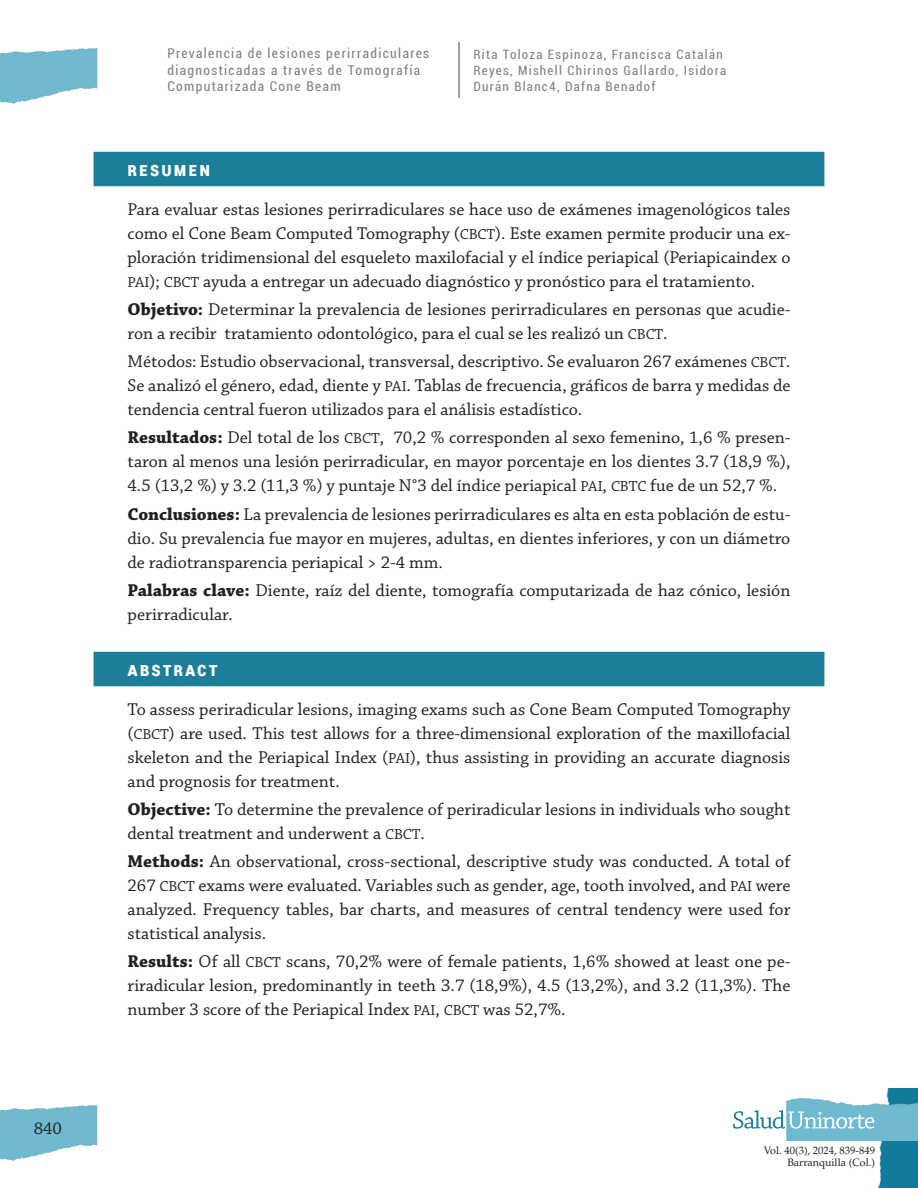
<style>
.page{position:relative;width:918px;height:1188px;background:#fff}
.page>*{position:absolute;margin:0;border:0;box-sizing:border-box;transform-origin:0 0}
.Titulo_resumen_azul{font:700 19.5px "Roboto Condensed";letter-spacing:.1em;color:#fff}
.Resumen{font:18px/24px "Chaparral Pro";color:#231f20;text-align:justify}
.Palabra_clave{font:18px/24px "Chaparral Pro";color:#231f20}
.t1{font:condensed 13.5px/16.5px "Roboto";letter-spacing:.1em;color:#808285}
.t2{font:condensed 12.9px/15.9px "Roboto";letter-spacing:.1em;color:#808285}
.t3{font:10.65px/12.8px "Palatino LT Std";color:#231f20;text-align:right}
.s1{font-size:15.3px}
.s2{font-weight:700}
</style>
<div class="page">
<img style="left:0;top:48px;width:98px;height:56px">
<img style="left:0;top:1105px;width:98px;height:56px">
<img style="left:878px;top:1088px;width:40px;height:100px">
<img style="left:787px;top:1097px;width:131px;height:44px">
<svg style="left:733px;top:1110px;width:141px;height:19px"></svg>
<hr style="left:458px;top:42px;width:2px;height:56px;background:#808285">
<div style="left:94px;top:152px;width:730px;height:34px;background:#1d7e98"></div>
<div style="left:94px;top:652px;width:730px;height:34px;background:#1d7e98"></div>
<p class="Resumen" style="left:34px;top:1117px;width:30px">840</p>
<p class="t1" style="left:167px;top:45px;width:263px">Prevalencia de lesiones perirradiculares diagnosticadas a través de Tomografía<br>Computarizada Cone Beam</p>
<p class="t2" style="left:474px;top:46px;width:254px">Rita Toloza Espinoza, Francisca Catalán<br>Reyes, Mishell Chirinos Gallardo, Isidora<br>Durán Blanc4, Dafna Benadof</p>
<p class="Titulo_resumen_azul" style="left:128px;top:155px;width:84px">Resumen</p>
<p class="Resumen" style="left:128px;top:198px;width:664px">Para evaluar estas lesiones perirradiculares se hace uso de exámenes imagenológicos tales como el Cone Beam Computed Tomography (<span class="s1">CBCT</span>). Este examen permite producir una ex&shy;ploración tridimensional del esqueleto maxilofacial y el índice periapical (Periapicaindex o <span class="s1">PAI</span>); <span class="s1">CBCT</span> ayuda a entregar un adecuado diagnóstico y pronóstico para el tratamiento.</p>
<p class="Resumen" style="left:128px;top:298px;width:664px"><span class="s2">Objetivo:</span> Determinar la prevalencia de lesiones perirradiculares en personas que acudie&shy;ron a recibir tratamiento odontológico, para el cual se les realizó un <span class="s1">CBCT</span>.</p>
<p class="Resumen" style="left:128px;top:350px;width:664px">Métodos: Estudio observacional, transversal, descriptivo. Se evaluaron 267 exámenes <span class="s1">CBCT</span>.<br>Se analizó el género, edad, diente y <span class="s1">PAI</span>. Tablas de frecuencia, gráficos de barra y medidas de tendencia central fueron utilizados para el análisis estadístico.</p>
<p class="Resumen" style="left:128px;top:426px;width:664px"><span class="s2">Resultados:</span> Del total de los <span class="s1">CBCT</span>, 70,2 % corresponden al sexo femenino, 1,6 % presen&shy;taron al menos una lesión perirradicular, en mayor porcentaje en los dientes 3.7 (18,9 %), 4.5 (13,2 %) y 3.2 (11,3 %) y puntaje N°3 del índice periapical <span class="s1">PAI</span>, <span class="s1">CBTC</span> fue de un 52,7 %.</p>
<p class="Resumen" style="left:128px;top:503px;width:664px"><span class="s2">Conclusiones:</span> La prevalencia de lesiones perirradiculares es alta en esta población de estu&shy;dio. Su prevalencia fue mayor en mujeres, adultas, en dientes inferiores, y con un diámetro de radiotransparencia periapical &gt; 2-4 mm.</p>
<p class="Palabra_clave" style="left:128px;top:579px;width:664px"><span class="s2">Palabras clave:</span> Diente, raíz del diente, tomografía computarizada de haz cónico, lesión perirradicular.</p>
<p class="Titulo_resumen_azul" style="left:128px;top:655px;width:92px">Abstract</p>
<p class="Resumen" style="left:128px;top:698px;width:665px">To assess periradicular lesions, imaging exams such as Cone Beam Computed Tomography (<span class="s1">CBCT</span>) are used. This test allows for a three-dimensional exploration of the maxillofacial skeleton and the Periapical Index (<span class="s1">PAI</span>), thus assisting in providing an accurate diagnosis and prognosis for treatment.</p>
<p class="Resumen" style="left:128px;top:798px;width:664px"><span class="s2">Objective:</span> To determine the prevalence of periradicular lesions in individuals who sought dental treatment and underwent a <span class="s1">CBCT</span>.</p>
<p class="Resumen" style="left:128px;top:850px;width:665px"><span class="s2">Methods:</span> An observational, cross-sectional, descriptive study was conducted. A total of 267 <span class="s1">CBCT</span> exams were evaluated. Variables such as gender, age, tooth involved, and <span class="s1">PAI</span> were analyzed. Frequency tables, bar charts, and measures of central tendency were used for statistical analysis.</p>
<p class="Resumen" style="left:128px;top:950px;width:664px"><span class="s2">Results:</span> Of all <span class="s1">CBCT</span> scans, 70,2% were of female patients, 1,6% showed at least one pe&shy;riradicular lesion, predominantly in teeth 3.7 (18,9%), 4.5 (13,2%), and 3.2 (11,3%). The number 3 score of the Periapical Index <span class="s1">PAI</span>, <span class="s1">CBCT</span> was 52,7%.</p>
<p class="t3" style="left:764px;top:1144px;width:113px">Vol. 40(3), 2024, 839-849<br>Barranquilla (Col.)</p>
</div>
